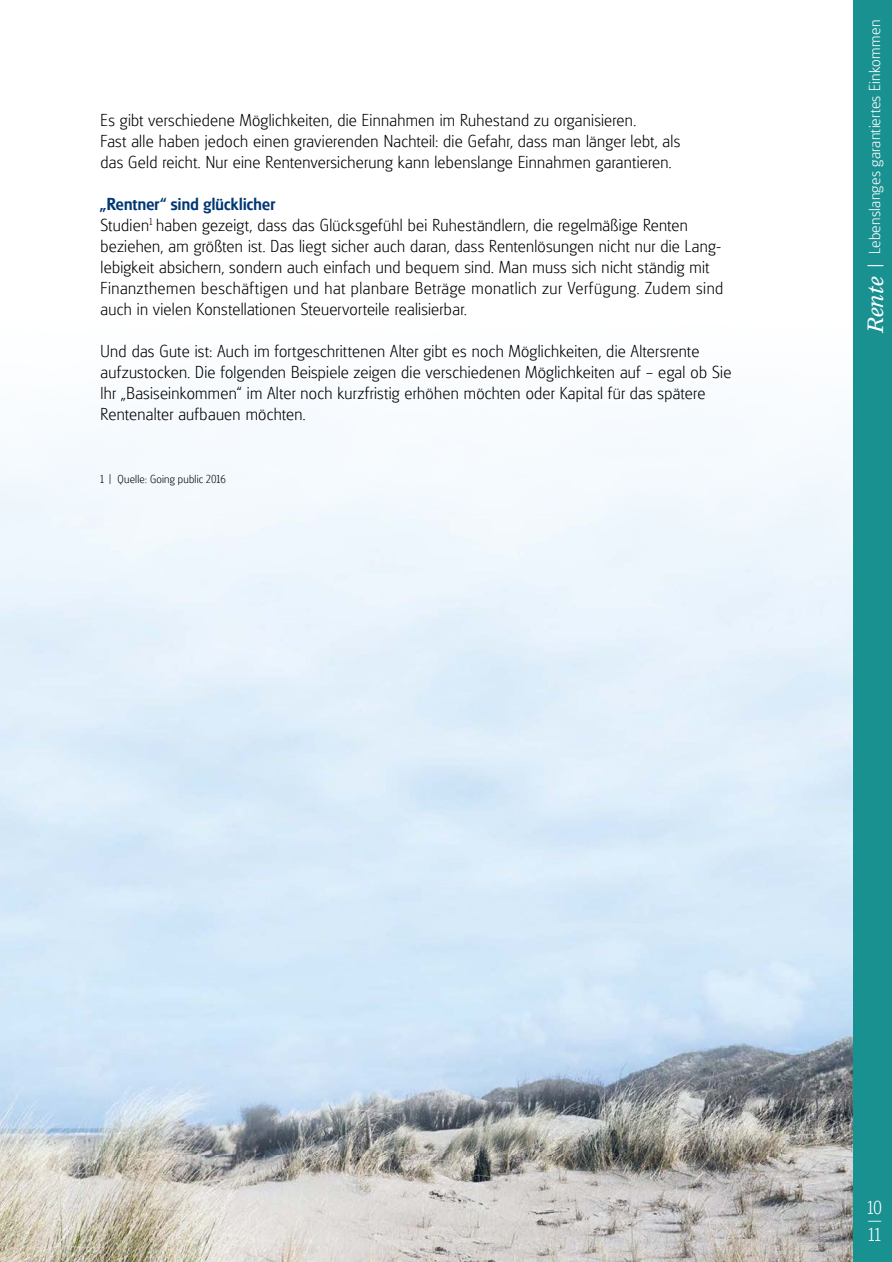
<style>
.page{position:relative;width:892px;height:1262px;background:#fff}
.page>*{position:absolute;margin:0;border:0;box-sizing:border-box;transform-origin:0 0}
.t1{font:300 19.5px/15px "Glasgow Pro";color:#fff}
.t2{font:300 18px/21px "Glasgow Pro";letter-spacing:.015em;color:#000}
.t3{font:300 16.5px "Glasgow Pro";letter-spacing:.02em;color:#fff}
.t4{font:300 12px "Glasgow Pro";letter-spacing:.015em;color:#000}
.s1{font-weight:500;color:#003874}
.s2{font-family:"Nimrod MT Pro";font-weight:400;font-style:italic;font-size:21px}
</style>
<div class="page">
<img style="left:0;top:439px;width:853px;height:823px">
<div style="left:853px;top:0;width:38px;height:1262px;background:#1a9191"></div>
<p class="t2" style="left:101px;top:110px;width:581px">Es gibt verschiedene Möglichkeiten, die Einnahmen im Ruhestand zu organisieren.<br>Fast alle haben jedoch einen gravierenden Nachteil: die Gefahr, dass man länger lebt, als das Geld reicht. Nur eine Rentenversicherung kann lebenslange Einnahmen garantieren.</p>
<p class="t2" style="left:101px;top:194px;width:624px"><span class="s1">„Rentner“ sind glücklicher<br></span>Studien<sup>1</sup> haben gezeigt, dass das Glücksgefühl bei Ruheständlern, die regelmäßige Renten beziehen, am größten ist. Das liegt sicher auch daran, dass Rentenlösungen nicht nur die Lang&shy;lebigkeit absichern, sondern auch einfach und bequem sind. Man muss sich nicht ständig mit Finanzthemen beschäftigen und hat planbare Beträge monatlich zur Verfügung. Zudem sind auch in vielen Konstellationen Steuervorteile realisierbar.</p>
<p class="t2" style="left:101px;top:341px;width:632px">Und das Gute ist: Auch im fortgeschrittenen Alter gibt es noch Möglichkeiten, die Altersrente aufzustocken. Die folgenden Beispiele zeigen die verschiedenen Möglichkeiten auf – egal ob Sie Ihr „Basiseinkommen“ im Alter noch kurzfristig erhöhen möchten oder Kapital für das spätere Rentenalter aufbauen möchten.</p>
<p class="t4" style="left:101px;top:472px;width:127px">1 | Quelle: Going public 2016</p>
<p class="t3" style="left:865px;top:333px;width:315px;rotate:-90deg"><span class="s2">Rente |</span> Lebenslanges garantiertes Einkommen</p>
<p class="t1" style="left:867px;top:1199px;width:16px">10</p>
<p class="t1" style="left:867px;top:1211px;width:16px">—<br>11</p>
</div>
